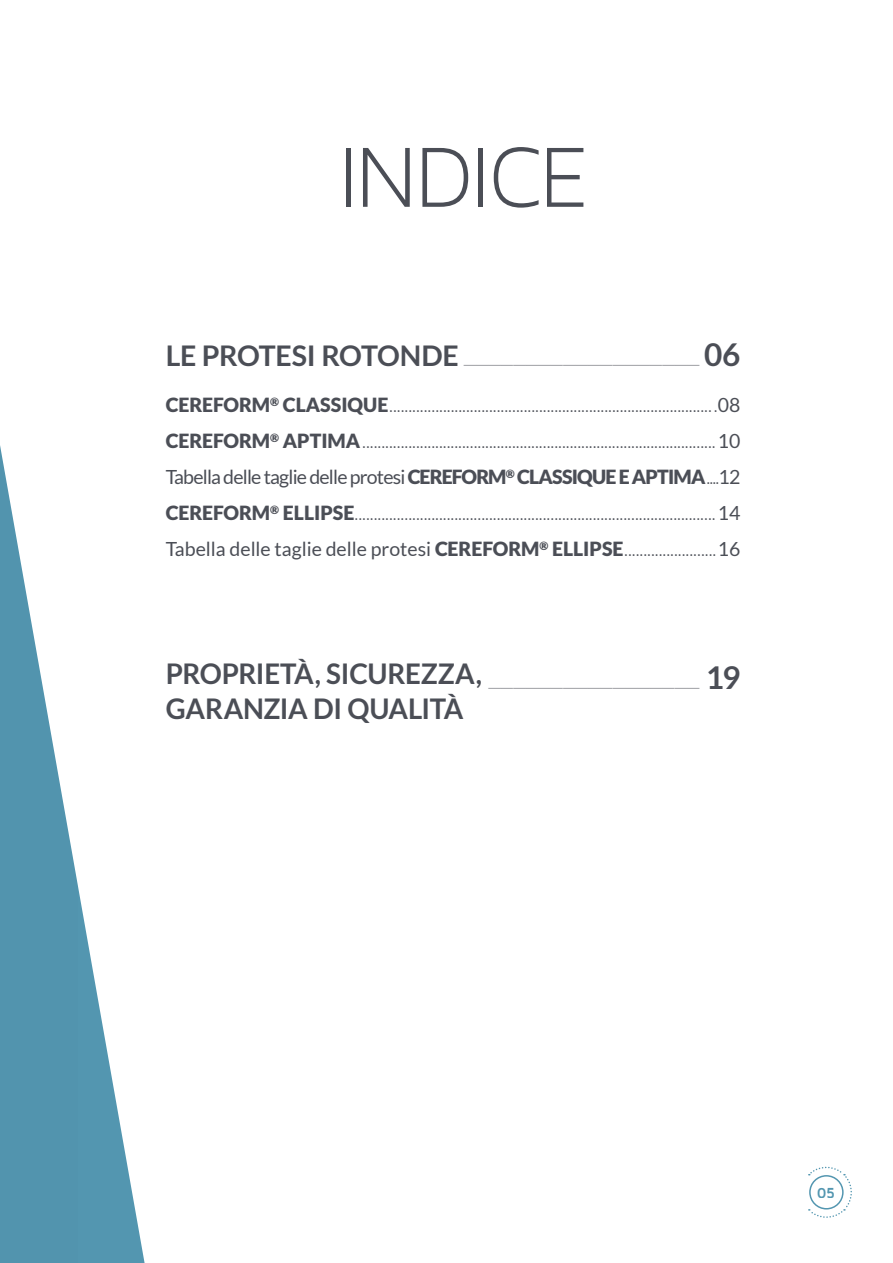
<style>
.page{position:relative;width:893px;height:1263px;background:#fff}
.page>*{position:absolute;margin:0;border:0;box-sizing:border-box;transform-origin:0 0}
.t1{font:91.5px "Maven Pro Light 300";letter-spacing:-.025em;color:#4b4e56}
.t2{font:100 31.5px "Lato";color:#4b4e56}
.t3{font:700 28.5px/34.2px "Lato";letter-spacing:-.01em;color:#4b4e56}
.t4{font:300 19.5px/36px "Lato";color:#4b4e56;text-align:justify}
.t5{font:700 15px "Maven Pro";color:#5396b0}
.s1{font-weight:700}
.s2{font-weight:900}
.s3{font-weight:400}
.s4{font-weight:100;font-size:31.5px}
.s5{font-size:31.5px}
</style>
<div class="page">
<svg style="left:77px;top:881px;width:68px;height:382px"></svg>
<img style="left:0;top:445px;width:77px;height:818px">
<svg style="left:808px;top:1166px;width:44px;height:52px"></svg>
<h1 class="t1" style="left:339px;top:127px;width:251px">INDICE</h1>
<h2 class="t2" style="left:166px;top:333px;width:576px"><sub>LE</sub> <sub>PROTESI</sub> <sub>ROTONDE</sub> ___________________<span class="s1">06</span></h2>
<p class="t4" style="left:166px;top:387px;width:576px"><span class="s2">CEREFORM</span><sup>®</sup> <span class="s2">CLASSIQUE</span>.....................................................................................<span class="s3">08<br></span><span class="s2">CEREFORM</span><sup>®</sup> <span class="s2">APTIMA</span>............................................................................................<span class="s3">10<br>Tabella delle taglie delle protesi</span> <span class="s2">CEREFORM</span><sup>®</sup> <span class="s2">CLASSIQUE E APTIMA</span>....<span class="s3">12<br></span><span class="s2">CEREFORM</span><sup>®</sup> <span class="s2">ELLIPSE</span>..............................................................................................<span class="s3">14<br>Tabella delle taglie delle protesi</span> <span class="s2">CEREFORM</span><sup>®</sup> <span class="s2">ELLIPSE</span>........................<span class="s3">16</span></p>
<h3 class="t3" style="left:166px;top:656px;width:576px">PROPRIETÀ, SICUREZZA, <span class="s4">_________________</span> <span class="s5">19<br></span>GARANZIA DI QUALITÀ</h3>
<p class="t5" style="left:816px;top:1185px;width:20px">05</p>
</div>
